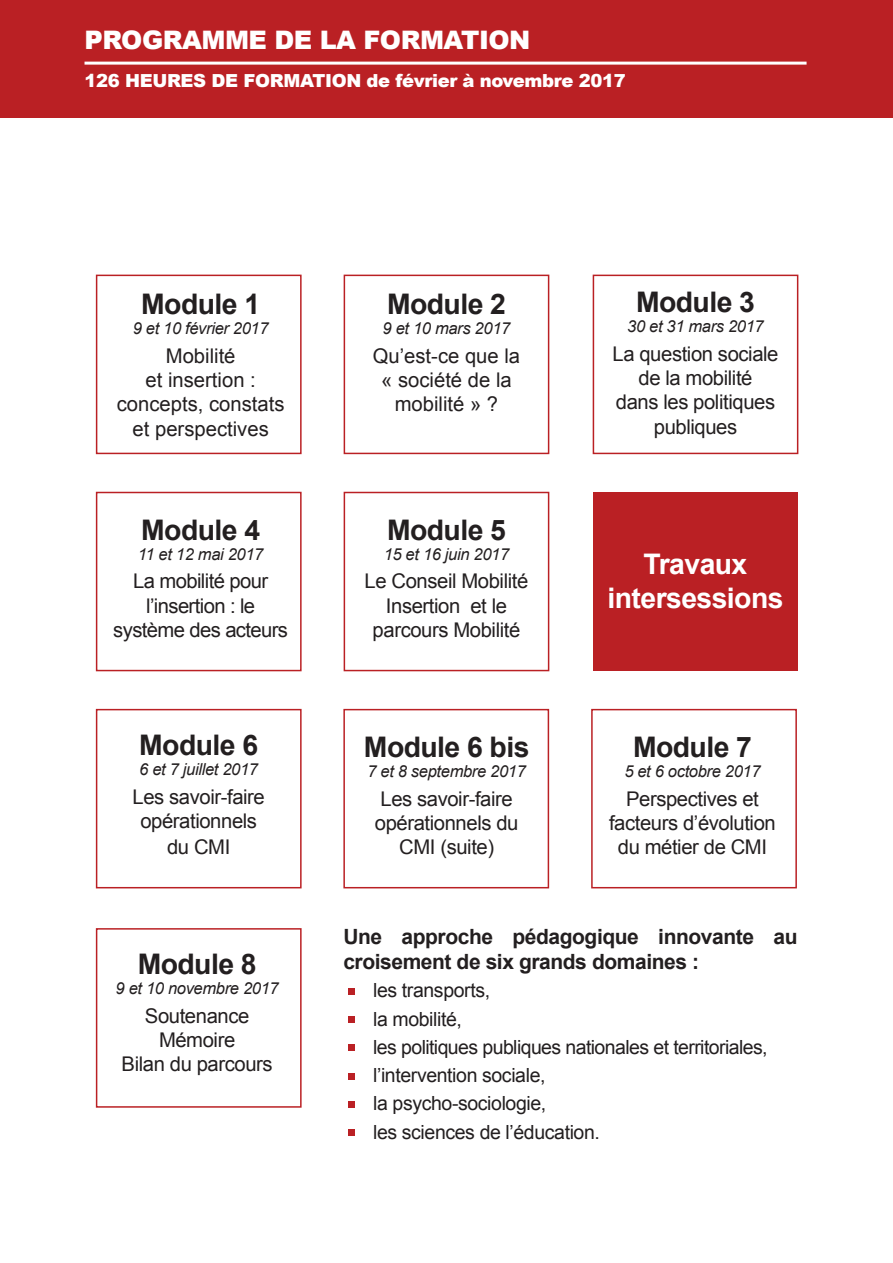
<style>
.page{position:relative;width:893px;height:1263px;background:#fff}
.page>*{position:absolute;margin:0;border:0;box-sizing:border-box;transform-origin:0 0}
.t1{font:700 28.35px "Arial";letter-spacing:-.02em;color:#231f20}
.t2{font:700 28.35px/34px "Arial";letter-spacing:-.02em;color:#fff;text-align:center}
.t3{font:900 25.5px "Arial";letter-spacing:-.02em;color:#fff}
.t4{font:700 21px/25.2px "Arial";letter-spacing:-.02em;color:#231f20}
.t5{font:20.25px/24.3px "Arial";letter-spacing:-.02em;color:#231f20;text-align:center}
.t6{font:20.25px/24.3px "Arial";color:#231f20;text-align:center}
.t7{font:19.5px/28.2px "Arial";letter-spacing:-.02em;color:#231f20}
.t8{font:900 18px "Arial";letter-spacing:-.02em;color:#fff}
.t9{font:italic 16.5px "Arial";letter-spacing:-.02em;color:#231f20}
</style>
<div class="page">
<div style="left:0;top:0;width:893px;height:118px;background:#ba2024"></div>
<hr style="left:85px;top:62px;width:721px;height:3px;background:#fff">
<div style="left:96px;top:275px;width:206px;height:179px;border:2px solid #ba2024"></div>
<div style="left:344px;top:275px;width:205px;height:179px;border:2px solid #ba2024"></div>
<div style="left:593px;top:275px;width:205px;height:179px;border:2px solid #ba2024"></div>
<div style="left:96px;top:492px;width:206px;height:179px;border:2px solid #ba2024"></div>
<div style="left:344px;top:492px;width:205px;height:179px;border:2px solid #ba2024"></div>
<div style="left:593px;top:492px;width:205px;height:178px;background:#ba2024"></div>
<div style="left:96px;top:709px;width:206px;height:179px;border:2px solid #ba2024"></div>
<div style="left:343px;top:709px;width:206px;height:179px;border:2px solid #ba2024"></div>
<div style="left:591px;top:709px;width:206px;height:179px;border:2px solid #ba2024"></div>
<div style="left:96px;top:928px;width:206px;height:180px;border:2px solid #ba2024"></div>
<div style="left:348px;top:989px;width:7px;height:6px;background:#ba2024"></div>
<div style="left:348px;top:1017px;width:7px;height:6px;background:#ba2024"></div>
<div style="left:348px;top:1045px;width:7px;height:6px;background:#ba2024"></div>
<div style="left:348px;top:1073px;width:7px;height:6px;background:#ba2024"></div>
<div style="left:348px;top:1101px;width:7px;height:6px;background:#ba2024"></div>
<div style="left:348px;top:1129px;width:7px;height:6px;background:#ba2024"></div>
<p class="t3" style="left:85px;top:22px;width:447px">PROGRAMME DE LA FORMATION</p>
<p class="t8" style="left:85px;top:67px;width:543px">126 HEURES DE FORMATION de février à novembre 2017</p>
<h1 class="t1" style="left:141px;top:286px;width:120px">Module 1</h1>
<p class="t9" style="left:133px;top:318px;width:137px">9 et 10 février 2017</p>
<p class="t6" style="left:117px;top:344px;width:169px">Mobilité<br>et insertion : concepts, constats et perspectives</p>
<h1 class="t1" style="left:141px;top:511px;width:120px">Module 4</h1>
<p class="t9" style="left:138px;top:543px;width:127px">11 et 12 mai 2017</p>
<p class="t5" style="left:113px;top:569px;width:176px">La mobilité pour l’insertion : le système des acteurs</p>
<h1 class="t1" style="left:139px;top:726px;width:120px">Module 6</h1>
<p class="t9" style="left:139px;top:758px;width:120px">6 et 7 juillet 2017</p>
<p class="t5" style="left:133px;top:784px;width:134px;line-height:25px">Les savoir-faire opérationnels du CMI</p>
<h1 class="t1" style="left:138px;top:945px;width:120px">Module 8</h1>
<p class="t9" style="left:116px;top:978px;width:165px">9 et 10 novembre 2017</p>
<p class="t5" style="left:122px;top:1004px;width:153px">Soutenance<br>Mémoire<br>Bilan du parcours</p>
<h1 class="t1" style="left:387px;top:286px;width:120px">Module 2</h1>
<p class="t9" style="left:383px;top:318px;width:129px">9 et 10 mars 2017</p>
<p class="t6" style="left:373px;top:344px;width:149px">Qu’est-ce que la « société de la mobilité » ?</p>
<h1 class="t1" style="left:387px;top:511px;width:120px">Module 5</h1>
<p class="t9" style="left:384px;top:543px;width:127px">15 et 16 juin 2017</p>
<p class="t5" style="left:365px;top:569px;width:165px">Le Conseil Mobilité<br>Insertion et le parcours Mobilité</p>
<h1 class="t1" style="left:364px;top:728px;width:167px">Module 6 bis</h1>
<p class="t9" style="left:367px;top:760px;width:160px">7 et 8 septembre 2017</p>
<p class="t5" style="left:375px;top:786px;width:145px">Les savoir-faire opérationnels du<br>CMI (suite)</p>
<h1 class="t1" style="left:636px;top:283px;width:120px">Module 3</h1>
<p class="t9" style="left:627px;top:316px;width:138px">30 et 31 mars 2017</p>
<p class="t5" style="left:612px;top:342px;width:168px">La question sociale de la mobilité<br>dans les politiques publiques</p>
<h1 class="t2" style="left:607px;top:548px;width:177px">Travaux intersessions</h1>
<h1 class="t1" style="left:633px;top:728px;width:120px">Module 7</h1>
<p class="t9" style="left:624px;top:760px;width:138px">5 et 6 octobre 2017</p>
<p class="t5" style="left:609px;top:786px;width:168px">Perspectives et facteurs d’évolution du métier de CMI</p>
<p class="t4" style="left:343px;top:924px;width:456px">Une approche pédagogique innovante au croisement de six grands domaines :</p>
<p class="t7" style="left:373px;top:976px;width:396px">les transports,<br>la mobilité,<br>les politiques publiques nationales et territoriales, l’intervention sociale,<br>la psycho-sociologie,<br>les sciences de l’éducation.</p>
</div>
